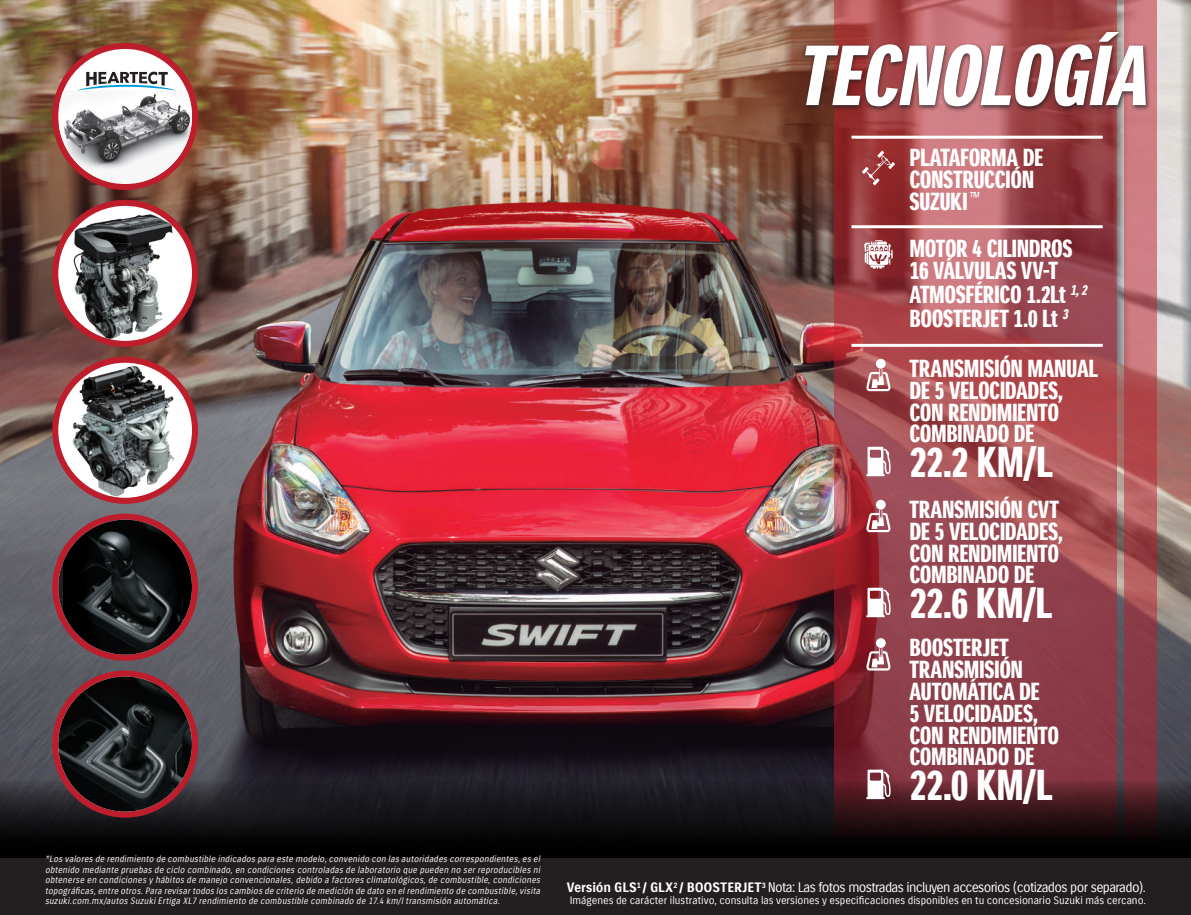
<style>
.page{position:relative;width:1191px;height:915px;background:#fff}
.page>*{position:absolute;margin:0;border:0;box-sizing:border-box;transform-origin:0 0}
.t1{font:italic 82.5px "Suzuki PRO Headline";color:#fff}
.t2{font:42px "Suzuki PRO Headline";letter-spacing:-.02em;color:#fff}
.t3{font:24px/21.8px "Suzuki PRO Headline";letter-spacing:-.02em;color:#fff}
.t4{font:13.5px "Suzuki PRO Regular";letter-spacing:-.05em;color:#fff}
.t5{font:10.5px "Suzuki PRO Regular";color:#fff}
.t6{font:italic 9px/10.5px "Suzuki PRO Regular";color:#fff;text-align:justify;scale:.95 1}
.s1{font-family:"Suzuki PRO Bold";font-size:13.2px}
</style>
<div class="page">
<div style="left:0;top:0;width:1191px;height:914px;background:#231f20"></div>
<img style="left:0;top:0;width:1191px;height:779px">
<svg style="left:834px;top:0;width:282px;height:779px;background:#9e464e"></svg>
<svg style="left:1124px;top:0;width:32px;height:779px;background:#b15b62"></svg>
<div style="left:801px;top:29px;width:350px;height:84px;background:#231f20;opacity:.8"></div>
<svg style="left:864px;top:240px;width:28px;height:28px"></svg>
<svg style="left:862px;top:151px;width:33px;height:34px"></svg>
<hr style="left:851px;top:136px;width:251px;height:3px;background:#fff">
<hr style="left:851px;top:225px;width:251px;height:3px;background:#fff">
<hr style="left:851px;top:344px;width:251px;height:3px;background:#fff">
<div style="left:52px;top:200px;width:146px;height:147px;background:#be1d2c;border-radius:50%"></div>
<div style="left:58px;top:206px;width:134px;height:135px;background:#fff;border-radius:50%"></div>
<img style="left:71px;top:212px;width:104px;height:128px">
<div style="left:52px;top:43px;width:146px;height:147px;background:#be1d2c;border-radius:50%"></div>
<div style="left:58px;top:49px;width:134px;height:135px;background:#fff;border-radius:50%"></div>
<img style="left:59px;top:90px;width:133px;height:93px">
<svg style="left:78px;top:72px;width:98px;height:18px"></svg>
<svg style="left:0;top:779px;width:1191px;height:78px"></svg>
<div style="left:52px;top:513px;width:146px;height:147px;background:#be1d2c;border-radius:50%"></div>
<img style="left:58px;top:519px;width:134px;height:135px">
<div style="left:52px;top:356px;width:146px;height:147px;background:#be1d2c;border-radius:50%"></div>
<div style="left:58px;top:362px;width:134px;height:135px;background:#fff;border-radius:50%"></div>
<img style="left:69px;top:364px;width:108px;height:133px">
<div style="left:52px;top:670px;width:146px;height:147px;background:#be1d2c;border-radius:50%"></div>
<img style="left:58px;top:676px;width:134px;height:135px">
<svg style="left:866px;top:446px;width:24px;height:30px"></svg>
<div style="left:876px;top:358px;width:9px;height:10px;background:#fff;border-radius:50%"></div>
<svg style="left:866px;top:368px;width:24px;height:23px"></svg>
<svg style="left:866px;top:587px;width:24px;height:30px"></svg>
<div style="left:876px;top:499px;width:9px;height:10px;background:#fff;border-radius:50%"></div>
<svg style="left:866px;top:509px;width:24px;height:23px"></svg>
<svg style="left:866px;top:769px;width:24px;height:29px"></svg>
<div style="left:876px;top:638px;width:9px;height:9px;background:#fff;border-radius:50%"></div>
<svg style="left:866px;top:648px;width:24px;height:22px"></svg>
<p class="t6" style="left:45px;top:853px;width:525px">*Los valores de rendimiento de combustible indicados para este modelo,convenido con las autoridades correspondientes,es el obtenido mediante pruebas de ciclo combinado, en condiciones controladas de laboratorio que pueden no ser reproducibles ni obtenerse en condiciones y hábitos de manejo convencionales, debido a factores climatológicos, de combustible, condiciones topográficas,entre otros.Para revisartodos los cambios de criterio de medición de dato en elrendimiento de combustible,visita suzuki.com.mx/autos Suzuki Ertiga XL7 rendimiento de combustible combinado de 17.4 km/l transmisión automática.</p>
<h1 class="t1" style="left:796px;top:26px;width:369px">TECNOLOGÍA</h1>
<h3 class="t3" style="left:909px;top:147px;width:135px">PLATAFORMA DE<br>CONSTRUCCIÓN<br>SUZUKI<sup>™</sup></h3>
<h3 class="t3" style="left:909px;top:237px;width:165px;line-height:23px">MOTOR 4 CILINDROS<br>16 VÁLVULAS VV-T</h3>
<h3 class="t3" style="left:909px;top:282px;width:182px;line-height:23.9px">ATMOSFÉRICO 1.2Lt <sup>1,2<br></sup>BOOSTERJET 1.0 Lt <sup>3</sup></h3>
<h3 class="t3" style="left:909px;top:358px;width:190px">TRANSMISIÓN MANUAL<br>DE 5 VELOCIDADES,<br>CON RENDIMIENTO<br>COMBINADO DE</h3>
<h2 class="t2" style="left:909px;top:436px;width:145px">22.2 KM/L</h2>
<h3 class="t3" style="left:909px;top:498px;width:155px">TRANSMISIÓN CVT<br>DE 5 VELOCIDADES,<br>CON RENDIMIENTO<br>COMBINADO DE</h3>
<h2 class="t2" style="left:909px;top:577px;width:144px">22.6 KM/L</h2>
<h3 class="t3" style="left:909px;top:637px;width:151px">BOOSTERJET<br>TRANSMISIÓN<br>AUTOMÁTICA DE<br>5 VELOCIDADES,<br>CON RENDIMIENTO<br>COMBINADO DE</h3>
<h2 class="t2" style="left:909px;top:759px;width:144px">22.0 KM/L</h2>
<h3 class="t4" style="left:567px;top:878px;width:580px"><span class="s1">Versión GLS</span><sup>1</sup> <span class="s1">/ GLX</span><sup>2</sup> <span class="s1">/ BOOSTERJET</span><sup>3</sup> Nota: Las fotos mostradas incluyen accesorios (cotizados por separado).</h3>
<p class="t5" style="left:570px;top:893px;width:578px">Imágenes de carácter ilustrativo, consulta las versiones y especificaciones disponibles en tu concesionario Suzuki más cercano.</p>
</div>
